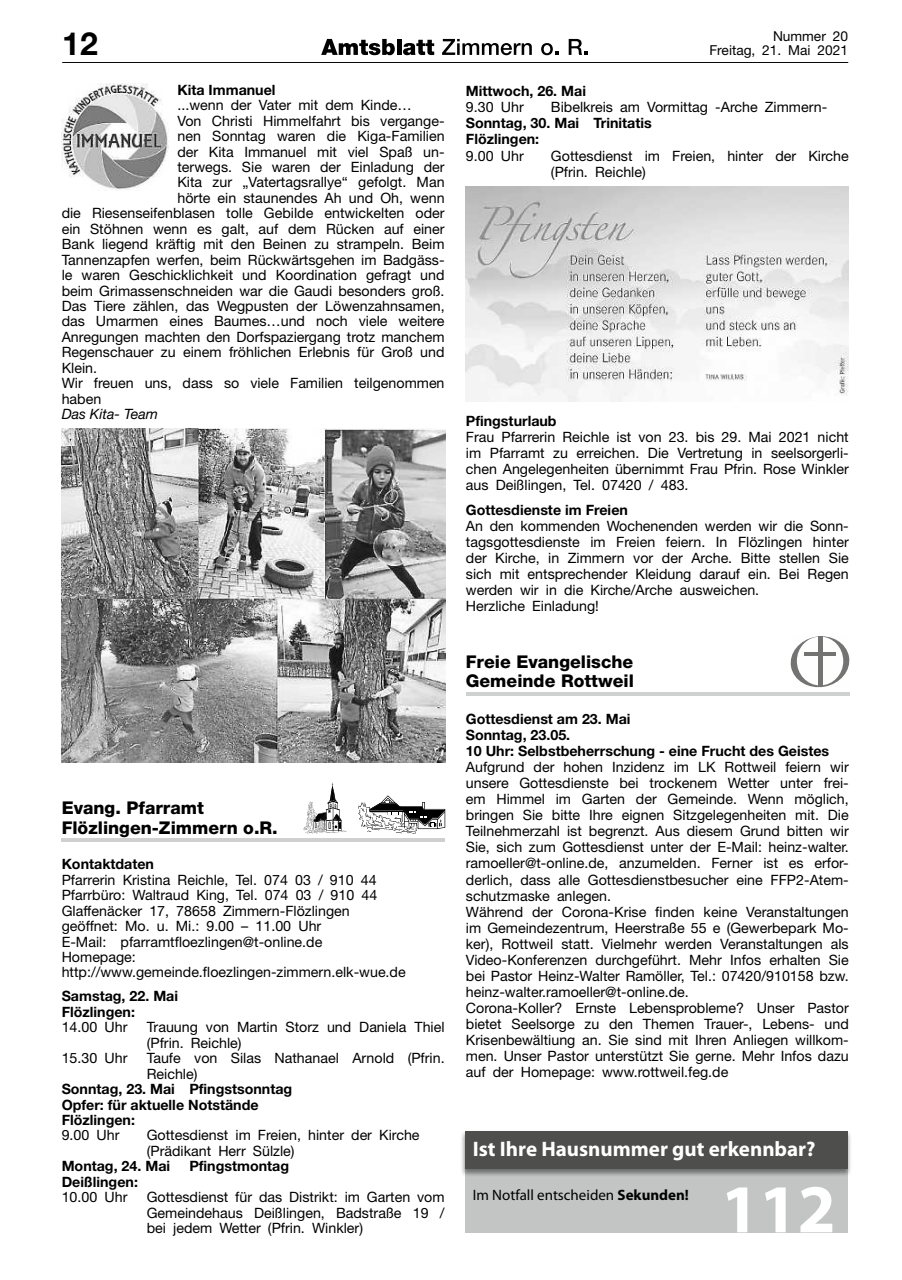
<style>
.page{position:relative;width:902px;height:1280px;background:#fff}
.page>*{position:absolute;margin:0;border:0;box-sizing:border-box;transform-origin:0 0}
.t1{font:700 69px "Myriad Pro";color:#fff}
.t2{font:700 31.95px "Helvetica Neue";color:#000}
.t3{font:700 21px "Myriad Pro";color:#fff}
.t4{font:800 17.55px/19.5px "Helvetica Neue";color:#000}
.t5{font:15px "Myriad Pro";color:#000}
.t6{font:14.25px/16px "Helvetica Neue";color:#000}
.t7{font:700 14.25px/15.5px "Helvetica Neue";color:#000}
.t8{font:italic 14.25px "Helvetica Neue";color:#000}
.t9{font:13.65px/14.5px "Helvetica Neue";color:#000;text-align:right}
.s1{font-weight:700}
</style>
<div class="page">
<svg style="left:321px;top:39px;width:74px;height:16px"></svg>
<hr style="left:397px;top:39px;width:4px;height:16px;background:#000">
<svg style="left:403px;top:40px;width:31px;height:15px"></svg>
<svg style="left:442px;top:39px;width:89px;height:16px"></svg>
<svg style="left:541px;top:43px;width:17px;height:12px"></svg>
<svg style="left:568px;top:39px;width:19px;height:16px"></svg>
<hr style="left:62px;top:62px;width:786px;height:1px;background:#000">
<img style="left:62px;top:83px;width:107px;height:107px">
<img style="left:62px;top:429px;width:384px;height:334px">
<svg style="left:304px;top:782px;width:42px;height:52px"></svg>
<svg style="left:358px;top:795px;width:87px;height:39px"></svg>
<hr style="left:62px;top:838px;width:383px;height:4px;background:#cfd0d0">
<img style="left:466px;top:187px;width:382px;height:214px">
<svg style="left:790px;top:636px;width:59px;height:51px"></svg>
<div style="left:796px;top:636px;width:47px;height:49px;background:#fefefe;border-radius:50%"></div>
<hr style="left:818px;top:636px;width:4px;height:50px;background:#737372">
<hr style="left:803px;top:652px;width:32px;height:3px;background:#737372">
<hr style="left:466px;top:692px;width:383px;height:4px;background:#cfd0d0">
<div style="left:465px;top:1131px;width:383px;height:101px;background:#c3c4c4"></div>
<div style="left:460px;top:1130px;width:392px;height:47px;background:#000;opacity:.45"></div>
<div style="left:465px;top:1131px;width:383px;height:38px;background:#4e4e4d"></div>
<h2 class="t2" style="left:62px;top:24px;width:37px">12</h2>
<p class="t9" style="left:709px;top:28px;width:140px">Nummer 20<br>Freitag, 21. Mai 2021</p>
<p class="t7" style="left:177px;top:82px;width:100px">Kita Immanuel</p>
<p class="t6" style="left:177px;top:97px;width:236px">...wenn der Vater mit dem Kinde…</p>
<p class="t6" style="left:177px;top:112px;width:268px">Von Christi Himmelfahrt bis vergange-</p>
<p class="t6" style="left:177px;top:128px;width:268px">nen Sonntag waren die Kiga-Familien</p>
<p class="t6" style="left:177px;top:143px;width:268px">der Kita Immanuel mit viel Spaß un-</p>
<p class="t6" style="left:177px;top:159px;width:268px">terwegs. Sie waren der Einladung der</p>
<p class="t6" style="left:177px;top:174px;width:268px">Kita zur „Vatertagsrallye“ gefolgt. Man</p>
<p class="t6" style="left:177px;top:190px;width:268px">hörte ein staunendes Ah und Oh, wenn</p>
<p class="t6" style="left:62px;top:205px;width:384px">die Riesenseifenblasen tolle Gebilde entwickelten oder</p>
<p class="t6" style="left:62px;top:220px;width:384px">ein Stöhnen wenn es galt, auf dem Rücken auf einer</p>
<p class="t6" style="left:62px;top:236px;width:384px">Bank liegend kräftig mit den Beinen zu strampeln. Beim</p>
<p class="t6" style="left:62px;top:251px;width:384px">Tannenzapfen werfen, beim Rückwärtsgehen im Badgäss-</p>
<p class="t6" style="left:62px;top:267px;width:384px">le waren Geschicklichkeit und Koordination gefragt und</p>
<p class="t6" style="left:62px;top:282px;width:384px">beim Grimassenschneiden war die Gaudi besonders groß.</p>
<p class="t6" style="left:62px;top:298px;width:384px">Das Tiere zählen, das Wegpusten der Löwenzahnsamen,</p>
<p class="t6" style="left:62px;top:313px;width:384px">das Umarmen eines Baumes…und noch viele weitere</p>
<p class="t6" style="left:62px;top:329px;width:384px">Anregungen machten den Dorfspaziergang trotz manchem</p>
<p class="t6" style="left:62px;top:344px;width:384px">Regenschauer zu einem fröhlichen Erlebnis für Groß und</p>
<p class="t6" style="left:62px;top:359px;width:37px">Klein.</p>
<p class="t6" style="left:62px;top:375px;width:384px">Wir freuen uns, dass so viele Familien teilgenommen</p>
<p class="t6" style="left:62px;top:390px;width:41px">haben</p>
<p class="t8" style="left:62px;top:405px;width:98px">Das Kita- Team</p>
<p class="t7" style="left:466px;top:83px;width:122px">Mittwoch, 26. Mai</p>
<p class="t6" style="left:466px;top:99px;width:59px">9.30 Uhr</p>
<p class="t6" style="left:551px;top:99px;width:278px">Bibelkreis am Vormittag -Arche Zimmern-</p>
<p class="t7" style="left:466px;top:115px;width:187px;line-height:16px">Sonntag, 30. Mai Trinitatis<br>Flözlingen:</p>
<p class="t6" style="left:466px;top:147px;width:59px">9.00 Uhr</p>
<p class="t6" style="left:551px;top:147px;width:299px">Gottesdienst im Freien, hinter der Kirche (Pfrin. Reichle)</p>
<p class="t7" style="left:466px;top:413px;width:92px">Pfingsturlaub</p>
<p class="t6" style="left:466px;top:429px;width:384px;text-align:justify">Frau Pfarrerin Reichle ist von 23. bis 29. Mai 2021 nicht im Pfarramt zu erreichen. Die Vertretung in seelsorgerli&shy;chen Angelegenheiten übernimmt Frau Pfrin. Rose Winkler aus Deißlingen, Tel. 07420 / 483.</p>
<p class="t7" style="left:466px;top:502px;width:163px">Gottesdienste im Freien</p>
<p class="t6" style="left:466px;top:517px;width:384px">An den kommenden Wochenenden werden wir die Sonn&shy;tagsgottesdienste im Freien feiern. In Flözlingen hinter der Kirche, in Zimmern vor der Arche. Bitte stellen Sie sich mit entsprechender Kleidung darauf ein. Bei Regen werden wir in die Kirche/Arche ausweichen.<br>Herzliche Einladung!</p>
<p class="t4" style="left:62px;top:798px;width:217px">Evang. Pfarramt<br>Flözlingen-Zimmern o.R.</p>
<p class="t7" style="left:62px;top:856px;width:94px">Kontaktdaten</p>
<p class="t6" style="left:62px;top:872px;width:345px;line-height:15.5px">Pfarrerin Kristina Reichle, Tel. 074 03 / 910 44<br>Pfarrbüro: Waltraud King, Tel. 074 03 / 910 44<br>Glaffenäcker 17, 78658 Zimmern-Flözlingen geöffnet: Mo. u. Mi.: 9.00 – 11.00 Uhr<br>E-Mail: pfarramtfloezlingen@t-online.de<br>Homepage: http://www.gemeinde.floezlingen-zimmern.elk-wue.de</p>
<p class="t7" style="left:62px;top:988px;width:118px">Samstag, 22. Mai<br>Flözlingen:</p>
<p class="t6" style="left:62px;top:1019px;width:67px">14.00 Uhr</p>
<p class="t6" style="left:147px;top:1019px;width:299px;line-height:15.5px">Trauung von Martin Storz und Daniela Thiel (Pfrin. Reichle)</p>
<p class="t6" style="left:62px;top:1050px;width:67px">15.30 Uhr</p>
<p class="t6" style="left:147px;top:1050px;width:299px;line-height:15.5px">Taufe von Silas Nathanael Arnold (Pfrin.<br>Reichle)</p>
<p class="t7" style="left:62px;top:1081px;width:232px">Sonntag, 23. Mai Pfingstsonntag<br>Opfer: für aktuelle Notstände<br>Flözlingen:</p>
<p class="t6" style="left:62px;top:1127px;width:59px">9.00 Uhr</p>
<p class="t6" style="left:147px;top:1127px;width:274px;line-height:15.5px">Gottesdienst im Freien, hinter der Kirche (Prädikant Herr Sülzle)</p>
<p class="t7" style="left:62px;top:1158px;width:110px">Montag, 24. Mai</p>
<p class="t7" style="left:189px;top:1158px;width:101px">Pfingstmontag</p>
<p class="t7" style="left:62px;top:1174px;width:78px">Deißlingen:</p>
<p class="t6" style="left:62px;top:1189px;width:67px">10.00 Uhr</p>
<p class="t6" style="left:147px;top:1189px;width:299px;line-height:15.5px;text-align:justify">Gottesdienst für das Distrikt: im Garten vom Gemeindehaus Deißlingen, Badstraße 19 / bei jedem Wetter (Pfrin. Winkler)</p>
<p class="t4" style="left:466px;top:652px;width:169px">Freie Evangelische<br>Gemeinde Rottweil</p>
<p class="t7" style="left:466px;top:710px;width:365px;line-height:16px">Gottesdienst am 23. Mai<br>Sonntag, 23.05.<br>10 Uhr: Selbstbeherrschung - eine Frucht des Geistes</p>
<p class="t6" style="left:466px;top:759px;width:384px">Aufgrund der hohen Inzidenz im LK Rottweil feiern wir unsere Gottesdienste bei trockenem Wetter unter frei&shy;em Himmel im Garten der Gemeinde. Wenn möglich, bringen Sie bitte Ihre eignen Sitzgelegenheiten mit. Die Teilnehmerzahl ist begrenzt. Aus diesem Grund bitten wir Sie, sich zum Gottesdienst unter der E-Mail: heinz-walter. ramoeller@t-online.de, anzumelden. Ferner ist es erfor&shy;derlich, dass alle Gottesdienstbesucher eine FFP2-Atem&shy;schutzmaske anlegen.<br>Während der Corona-Krise finden keine Veranstaltungen im Gemeindezentrum, Heerstraße 55 e (Gewerbepark Mo&shy;ker), Rottweil statt. Vielmehr werden Veranstaltungen als Video-Konferenzen durchgeführt. Mehr Infos erhalten Sie bei Pastor Heinz-Walter Ramöller, Tel.: 07420/910158 bzw. heinz-walter.ramoeller@t-online.de.<br>Corona-Koller? Ernste Lebensprobleme? Unser Pastor bietet Seelsorge zu den Themen Trauer-, Lebens- und Krisenbewältiung an. Sie sind mit Ihren Anliegen willkom&shy;men. Unser Pastor unterstützt Sie gerne. Mehr Infos dazu auf der Homepage: www.rottweil.feg.de</p>
<h3 class="t3" style="left:473px;top:1136px;width:344px">Ist Ihre Hausnummer gut erkennbar?</h3>
<p class="t5" style="left:473px;top:1186px;width:218px">Im Notfall entscheiden <span class="s1">sekunden!</span></p>
<h1 class="t1" style="left:720px;top:1164px;width:116px">112</h1>
</div>
